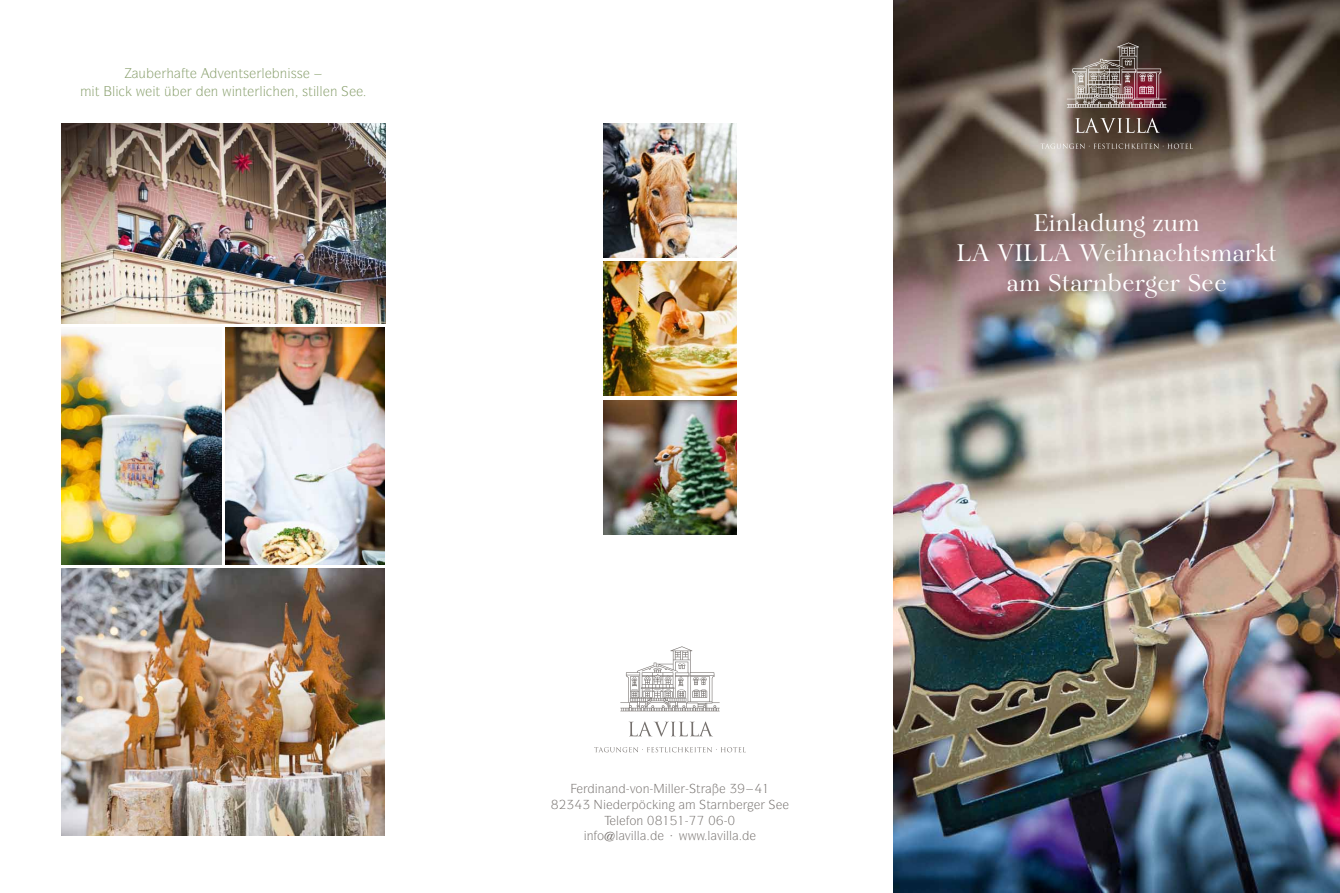
<style>
.page{position:relative;width:1340px;height:893px;background:#fff}
.page>*{position:absolute;margin:0;border:0;box-sizing:border-box;transform-origin:0 0}
.t1{font:24.75px/30px "Aria Pro";color:#fff;text-align:center}
.t2{font:13.5px "Itc Symbol";color:#879e6b}
.t3{font:12.45px "Itc Symbol";color:#75706d}
</style>
<div class="page">
<img style="left:893px;top:0;width:446px;height:893px">
<img style="left:1066px;top:43px;width:100px;height:65px">
<svg style="left:1075px;top:118px;width:84px;height:15px"></svg>
<svg style="left:1040px;top:144px;width:152px;height:5px"></svg>
<svg style="left:620px;top:646px;width:99px;height:65px"></svg>
<svg style="left:629px;top:721px;width:84px;height:16px"></svg>
<svg style="left:594px;top:747px;width:152px;height:5px"></svg>
<img style="left:62px;top:569px;width:323px;height:266px">
<img style="left:62px;top:330px;width:159px;height:234px">
<img style="left:62px;top:124px;width:323px;height:199px">
<img style="left:225px;top:327px;width:160px;height:237px">
<img style="left:603px;top:262px;width:134px;height:134px">
<img style="left:603px;top:400px;width:134px;height:134px">
<img style="left:603px;top:124px;width:134px;height:134px">
<p class="t2" style="left:185px;top:64px;width:119px">▼ ❖ ■▼▲ ● ■▲▲</p>
<p class="t2" style="left:211px;top:82px;width:53px">■ ■▼ ●</p>
<p class="t2" style="left:287px;top:82px;width:52px">■ ▲▼●● ■</p>
<p class="t3" style="left:598px;top:781px;width:53px">■ ■ ❖□■</p>
<p class="t3" style="left:566px;top:797px;width:25px">✓✔✓</p>
<p class="t3" style="left:661px;top:797px;width:8px">■</p>
<p class="t3" style="left:616px;top:812px;width:29px">● □■</p>
<p class="t3" style="left:586px;top:828px;width:55px">■□ ● ❖●●</p>
<p class="t3" style="left:667px;top:828px;width:9px">•</p>
<p class="t3" style="left:707px;top:828px;width:26px">● ❖●●</p>
<p class="t1" style="left:956px;top:209px;width:322px">Einladung zum<br>La Villa Weihnachtsmarkt am Starnberger See</p>
</div>
